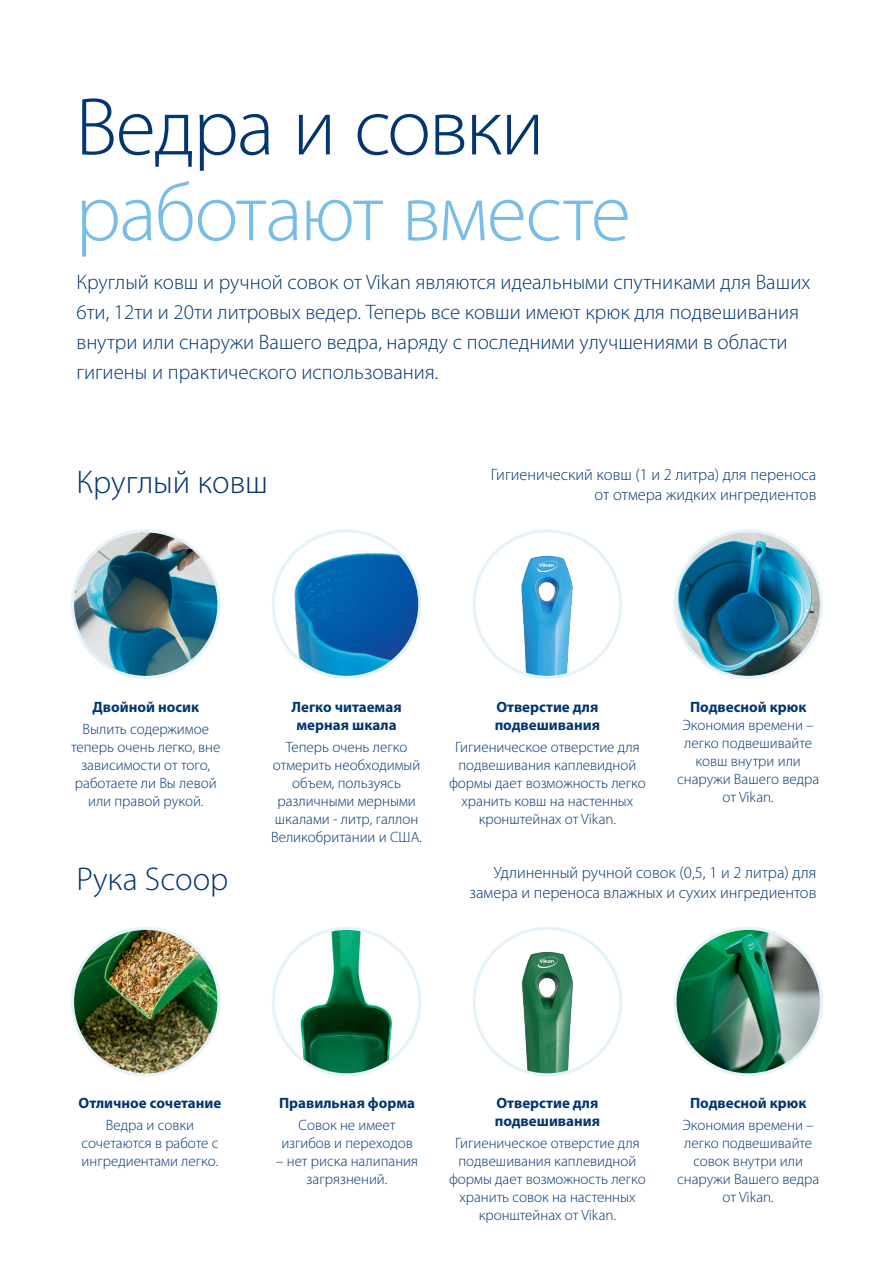
<style>
.page{position:relative;width:893px;height:1263px;background:#fff}
.page>*{position:absolute;margin:0;border:0;box-sizing:border-box;transform-origin:0 0}
.t1{font:300 82.5px "Myriad Pro";letter-spacing:-.02em;color:#78bde8}
.t2{font:300 82.5px "Myriad Pro";letter-spacing:-.025em;color:#023671}
.t3{font:300 33px "Myriad Pro";color:#023671}
.t4{font:300 21px/30px "Myriad Pro";color:#023671}
.t5{font:300 16.5px/19.8px "Myriad Pro";color:#023671;text-align:right}
.t6{font:300 15px/18px "Myriad Pro";color:#023671;text-align:center}
.t7{font:700 15px/18px "Myriad Pro";color:#023671}
</style>
<div class="page">
<img style="left:74px;top:532px;width:143px;height:144px;border-radius:72px">
<div style="left:71px;top:529px;width:150px;height:150px;border:3px solid #97cbeb;border-radius:50%"></div>
<img style="left:275px;top:542px;width:143px;height:133px">
<div style="left:272px;top:529px;width:149px;height:150px;border:3px solid #97cbeb;border-radius:50%"></div>
<img style="left:74px;top:930px;width:143px;height:143px;border-radius:72px">
<div style="left:71px;top:927px;width:150px;height:149px;border:3px solid #97cbeb;border-radius:50%"></div>
<img style="left:476px;top:546px;width:143px;height:129px">
<div style="left:473px;top:529px;width:149px;height:150px;border:3px solid #97cbeb;border-radius:50%"></div>
<img style="left:676px;top:532px;width:144px;height:144px;border-radius:72px">
<div style="left:673px;top:529px;width:150px;height:150px;border:3px solid #97cbeb;border-radius:50%"></div>
<img style="left:676px;top:930px;width:144px;height:143px;border-radius:72px">
<div style="left:673px;top:927px;width:150px;height:149px;border:3px solid #97cbeb;border-radius:50%"></div>
<img style="left:275px;top:930px;width:143px;height:143px;border-radius:72px">
<div style="left:272px;top:927px;width:149px;height:149px;border:3px solid #97cbeb;border-radius:50%"></div>
<img style="left:476px;top:944px;width:143px;height:129px">
<div style="left:473px;top:927px;width:149px;height:149px;border:3px solid #97cbeb;border-radius:50%"></div>
<h1 class="t2" style="left:76px;top:82px;width:470px">Ведра и совки</h1>
<h1 class="t1" style="left:76px;top:167px;width:557px">работают вместе</h1>
<p class="t4" style="left:77px;top:268px;width:735px">Круглый ковш и ручной совок от Vikan являются идеальными спутниками для Ваших 6ти, 12ти и 20ти литровых ведер. Теперь все ковши имеют крюк для подвешивания внутри или снаружи Вашего ведра, наряду с последними улучшениями в области гигиены и практического использования.</p>
<h2 class="t3" style="left:77px;top:463px;width:193px">Круглый ковш</h2>
<p class="t5" style="left:491px;top:465px;width:327px">Гигиенический ковш (1 и 2 литра) для переноса от отмера жидких ингредиентов</p>
<p class="t7" style="left:93px;top:697px;width:108px">Двойной носик</p>
<p class="t6" style="left:71px;top:720px;width:151px">Вылить содержимое теперь очень легко, вне зависимости от того, работаете ли Вы левой или правой рукой.</p>
<h2 class="t3" style="left:77px;top:861px;width:153px">Рука Scoop</h2>
<p class="t7" style="left:291px;top:697px;width:112px;text-align:center">Легко читаемая мерная шкала</p>
<p class="t6" style="left:271px;top:738px;width:152px">Теперь очень легко отмерить необходимый объем, пользуясь различными мерными шкалами - литр, галлон<br>Великобритании и США.</p>
<p class="t7" style="left:495px;top:697px;width:107px">Отверстие для подвешивания</p>
<p class="t6" style="left:449px;top:738px;width:198px">Гигиеническое отверстие для подвешивания каплевидной формы дает возможность легко хранить ковш на настенных кронштейнах от Vikan.</p>
<p class="t7" style="left:690px;top:697px;width:118px">Подвесной крюк</p>
<p class="t6" style="left:677px;top:716px;width:144px">Экономия времени – легко подвешивайте ковш внутри или снаружи Вашего ведра от Vikan.</p>
<p class="t5" style="left:470px;top:863px;width:348px">Удлиненный ручной совок (0,5, 1 и 2 литра) для замера и переноса влажных и сухих ингредиентов</p>
<p class="t7" style="left:79px;top:1093px;width:144px">Отличное сочетание</p>
<p class="t6" style="left:81px;top:1116px;width:139px">Ведра и совки сочетаются в работе с ингредиентами легко.</p>
<p class="t7" style="left:279px;top:1093px;width:137px">Правильная форма</p>
<p class="t6" style="left:281px;top:1116px;width:133px">Совок не имеет изгибов и переходов</p>
<p class="t6" style="left:276px;top:1152px;width:144px">– нет риска налипания загрязнений.</p>
<p class="t7" style="left:495px;top:1093px;width:107px">Отверстие для подвешивания</p>
<p class="t6" style="left:449px;top:1134px;width:198px">Гигиеническое отверстие для подвешивания каплевидной формы дает возможность легко хранить совок на настенных кронштейнах от Vikan.</p>
<p class="t7" style="left:690px;top:1093px;width:118px">Подвесной крюк</p>
<p class="t6" style="left:677px;top:1116px;width:144px">Экономия времени – легко подвешивайте совок внутри или снаружи Вашего ведра от Vikan.</p>
</div>
